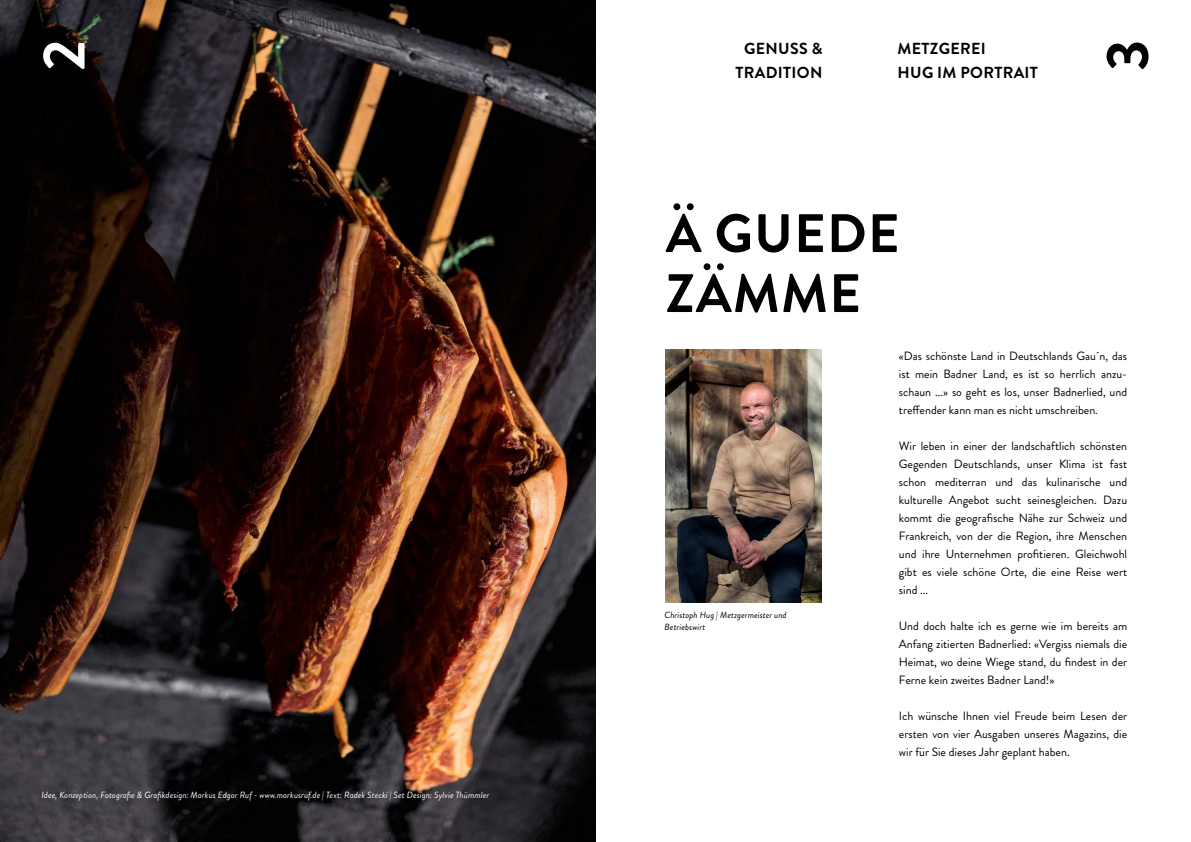
<style>
.page{position:relative;width:1191px;height:842px;background:#fff}
.page>*{position:absolute;margin:0;border:0;box-sizing:border-box;transform-origin:0 0}
.t1{font:700 60px "Brandon Grotesque";color:#fff}
.t2{font:700 60px "Brandon Grotesque";color:#000}
.t3{font:700 54px/60px "Brandon Grotesque";letter-spacing:.02em;color:#000}
.t4{font:700 16px/24px "Brandon Grotesque";letter-spacing:.02em;color:#000;text-align:center}
.t5{font:12px/18px "Brandon Grotesque";color:#000;text-align:justify}
.t6{font:italic 9px "Brandon Grotesque";letter-spacing:.005em;color:#fff}
.t7{font:italic 9px/12px "Brandon Grotesque";letter-spacing:.005em;color:#000}
</style>
<div class="page">
<img style="left:0;top:0;width:595px;height:842px">
<img style="left:665px;top:349px;width:156px;height:254px">
<h1 class="t1" style="left:22px;top:71px;width:33px;rotate:-90deg">2</h1>
<h1 class="t2" style="left:1085px;top:71px;width:33px;rotate:-90deg">3</h1>
<h3 class="t4" style="left:735px;top:37px;width:89px">GENUSS &amp;<br>TRADITION</h3>
<h3 class="t4" style="left:897px;top:37px;width:142px;text-align:left">METZGEREI<br>HUG IM PORTRAIT</h3>
<h2 class="t3" style="left:665px;top:204px;width:235px">Ä GUEDE<br>ZÄMME</h2>
<p class="t6" style="left:41px;top:789px;width:449px">Idee, Konzeption, Fotografie &amp; Grafikdesign: Markus Edgar Ruf - www.markusruf.de | Text: Radek Stecki | Set Design: Sylvie Thümmler</p>
<p class="t7" style="left:664px;top:609px;width:124px">Christoph Hug | Metzgermeister und<br>Betriebswirt</p>
<p class="t5" style="left:899px;top:347px;width:230px">«Das schönste Land in Deutschlands Gau´n, das ist mein Badner Land, es ist so herrlich anzu&shy;schaun ...» so geht es los, unser Badnerlied, und treffender kann man es nicht umschreiben.</p>
<p class="t5" style="left:899px;top:437px;width:230px">Wir leben in einer der landschaftlich schönsten Gegenden Deutschlands, unser Klima ist fast schon mediterran und das kulinarische und kulturelle Angebot sucht seinesgleichen. Dazu kommt die geografische Nähe zur Schweiz und Frankreich, von der die Region, ihre Menschen und ihre Unternehmen profitieren. Gleichwohl gibt es viele schöne Orte, die eine Reise wert sind ...</p>
<p class="t5" style="left:899px;top:617px;width:230px">Und doch halte ich es gerne wie im bereits am Anfang zitierten Badnerlied: «Vergiss niemals die Heimat, wo deine Wiege stand, du findest in der Ferne kein zweites Badner Land!»</p>
<p class="t5" style="left:899px;top:707px;width:230px">Ich wünsche Ihnen viel Freude beim Lesen der ersten von vier Ausgaben unseres Magazins, die wir für Sie dieses Jahr geplant haben.</p>
</div>
